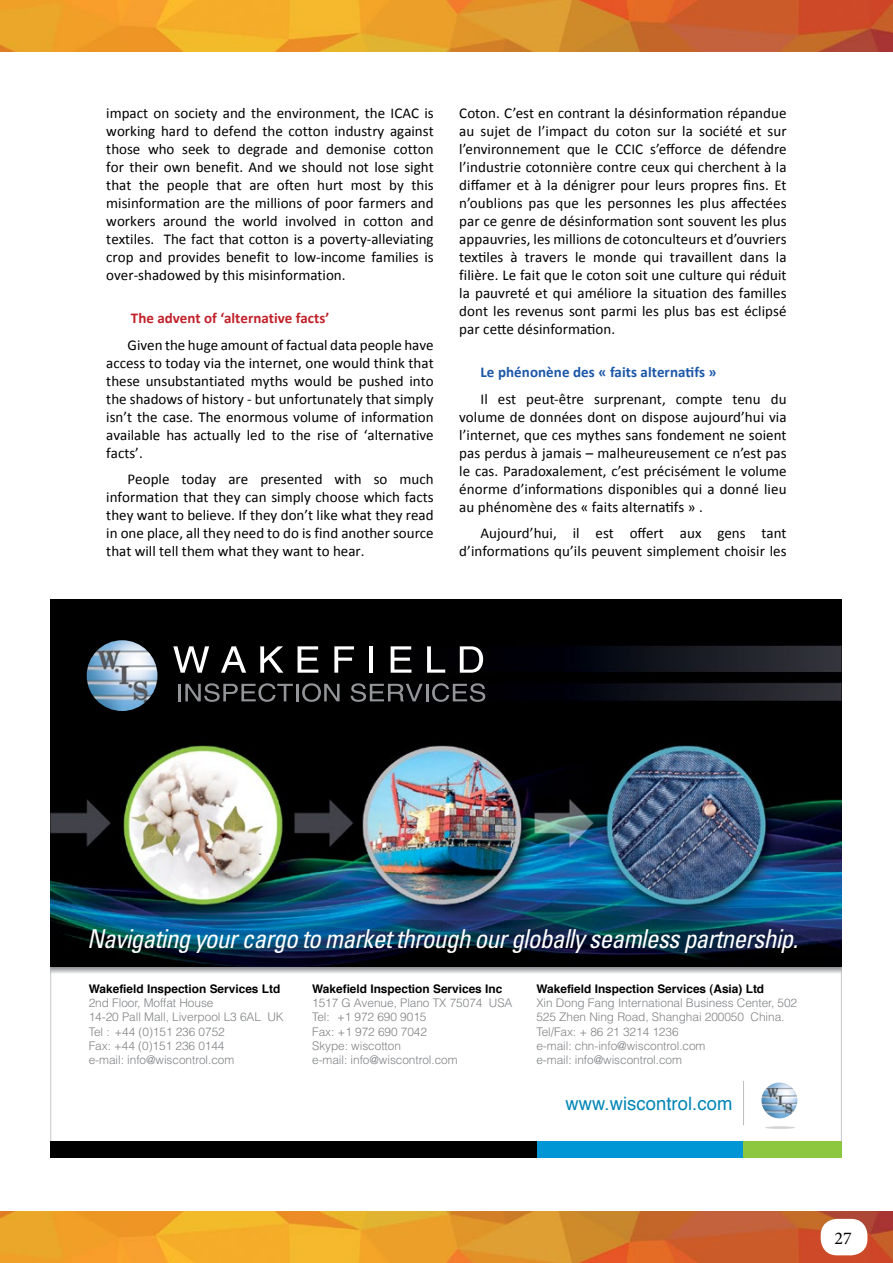
<style>
.page{position:relative;width:893px;height:1263px;background:#fff}
.page>*{position:absolute;margin:0;border:0;box-sizing:border-box;transform-origin:0 0}
.t1{font:italic condensed 26.1px "Univers";letter-spacing:-.03em;color:#fff}
.t2{font:18.45px "Helvetica";letter-spacing:.005em;color:#0086b5}
.t3{font:18px "Minion Pro";color:#000}
.t4{font:15px/18px "Calibri";color:#000;text-align:justify}
.t5{font:700 15px "Calibri";letter-spacing:.005em;color:#1b57a8}
.t6{font:700 15px "Calibri";color:#c12129}
.t7{font:300 11.85px/14.2px "Helvetica";letter-spacing:-.005em;color:#808285}
.t8{font:700 11.85px "Helvetica";color:#000}
</style>
<div class="page">
<img style="left:0;top:1212px;width:893px;height:51px">
<div style="left:821px;top:1219px;width:46px;height:36px;background:#fff;border-radius:16px"></div>
<img style="left:0;top:0;width:893px;height:51px">
<img style="left:50px;top:599px;width:792px;height:368px">
<img style="left:87px;top:640px;width:70px;height:71px;border-radius:35px">
<svg style="left:173px;top:646px;width:36px;height:27px"></svg>
<svg style="left:221px;top:646px;width:25px;height:27px"></svg>
<svg style="left:260px;top:646px;width:23px;height:27px"></svg>
<svg style="left:298px;top:646px;width:20px;height:27px"></svg>
<svg style="left:334px;top:646px;width:20px;height:27px"></svg>
<hr style="left:369px;top:646px;width:4px;height:27px;background:#fff">
<svg style="left:391px;top:646px;width:20px;height:27px"></svg>
<svg style="left:427px;top:646px;width:18px;height:27px"></svg>
<svg style="left:460px;top:646px;width:23px;height:27px"></svg>
<hr style="left:178px;top:684px;width:3px;height:17px;background:#939598">
<svg style="left:185px;top:683px;width:155px;height:19px;background:#2f3031"></svg>
<svg style="left:351px;top:683px;width:134px;height:19px;background:#313133"></svg>
<svg style="left:50px;top:967px;width:792px;height:174px"></svg>
<div style="left:536px;top:1141px;width:207px;height:16px;background:#0096d6"></div>
<div style="left:743px;top:1141px;width:99px;height:16px;background:#8dc63f"></div>
<div style="left:50px;top:1141px;width:486px;height:16px;background:#000"></div>
<p class="t4" style="left:106px;top:103px;width:329px">impact on society and the environment, the ICAC is working hard to defend the cotton industry against those who seek to degrade and demonise cotton for their own benefit. And we should not lose sight that the people that are often hurt most by this misinformation are the millions of poor farmers and workers around the world involved in cotton and textiles. The fact that cotton is a poverty-alleviating crop and provides benefit to low-income families is over-shadowed by this misinformation.</p>
<p class="t6" style="left:131px;top:309px;width:200px">The advent of ‘alternative facts’</p>
<p class="t4" style="left:106px;top:335px;width:329px;text-indent:21px">Given the huge amount of factual data people have access to today via the internet, one would think that these unsubstantiated myths would be pushed into the shadows of history - but unfortunately that simply isn’t the case. The enormous volume of information available has actually led to the rise of ‘alternative facts’.</p>
<p class="t4" style="left:106px;top:469px;width:329px;text-indent:21px">People today are presented with so much information that they can simply choose which facts they want to believe. If they don’t like what they read in one place, all they need to do is find another source that will tell them what they want to hear.</p>
<p class="t4" style="left:459px;top:103px;width:329px">Coton. C’est en contrant la désinformation répandue au sujet de l’impact du coton sur la société et sur l’environnement que le CCIC s’efforce de défendre l’industrie cotonnière contre ceux qui cherchent à la diffamer et à la dénigrer pour leurs propres fins. Et n’oublions pas que les personnes les plus affectées par ce genre de désinformation sont souvent les plus appauvries, les millions de cotonculteurs et d’ouvriers textiles à travers le monde qui travaillent dans la filière. Le fait que le coton soit une culture qui réduit la pauvreté et qui améliore la situation des familles dont les revenus sont parmi les plus bas est éclipsé par cette désinformation.</p>
<p class="t5" style="left:480px;top:363px;width:238px">Le phénonène des « faits alternatifs »</p>
<p class="t4" style="left:459px;top:389px;width:329px;text-indent:21px">Il est peut-être surprenant, compte tenu du volume de données dont on dispose aujourd’hui via l’internet, que ces mythes sans fondement ne soient pas perdus à jamais – malheureusement ce n’est pas le cas. Paradoxalement, c’est précisément le volume énorme d’informations disponibles qui a donné lieu au phénomène des « faits alternatifs » .</p>
<p class="t4" style="left:459px;top:523px;width:329px;text-align:right">Aujourd’hui, il est offert aux gens tant d’informations qu’ils peuvent simplement choisir les</p>
<h1 class="t1" style="left:87px;top:922px;width:712px">Navigating your cargo to market through our globally seamless partnership.</h1>
<p class="t8" style="left:89px;top:979px;width:193px">Wakefield Inspection Services Ltd</p>
<p class="t7" style="left:89px;top:995px;width:197px">2nd Floor, Moffat House<br>14-20 Pall Mall, Liverpool L3 6AL UK<br>Tel : +44 (0)151 236 0752<br>Fax: +44 (0)151 236 0144<br>e-mail: info@wiscontrol.com</p>
<p class="t8" style="left:312px;top:979px;width:192px">Wakefield Inspection Services Inc</p>
<p class="t7" style="left:312px;top:995px;width:202px">1517 G Avenue, Plano TX 75074 USA<br>Tel: +1 972 690 9015<br>Fax: +1 972 690 7042<br>Skype: wiscotton<br>e-mail: info@wiscontrol.com</p>
<p class="t8" style="left:536px;top:979px;width:229px">Wakefield Inspection Services (Asia) Ltd</p>
<p class="t7" style="left:536px;top:995px;width:262px">Xin Dong Fang International Business Center, 502<br>525 Zhen Ning Road, Shanghai 200050 China.<br>Tel/Fax: + 86 21 3214 1236<br>e-mail: chn-info@wiscontrol.com<br>e-mail: info@wiscontrol.com</p>
<p class="t2" style="left:565px;top:1089px;width:169px">www.wiscontrol.com</p>
<p class="t3" style="left:834px;top:1227px;width:19px">27</p>
</div>
